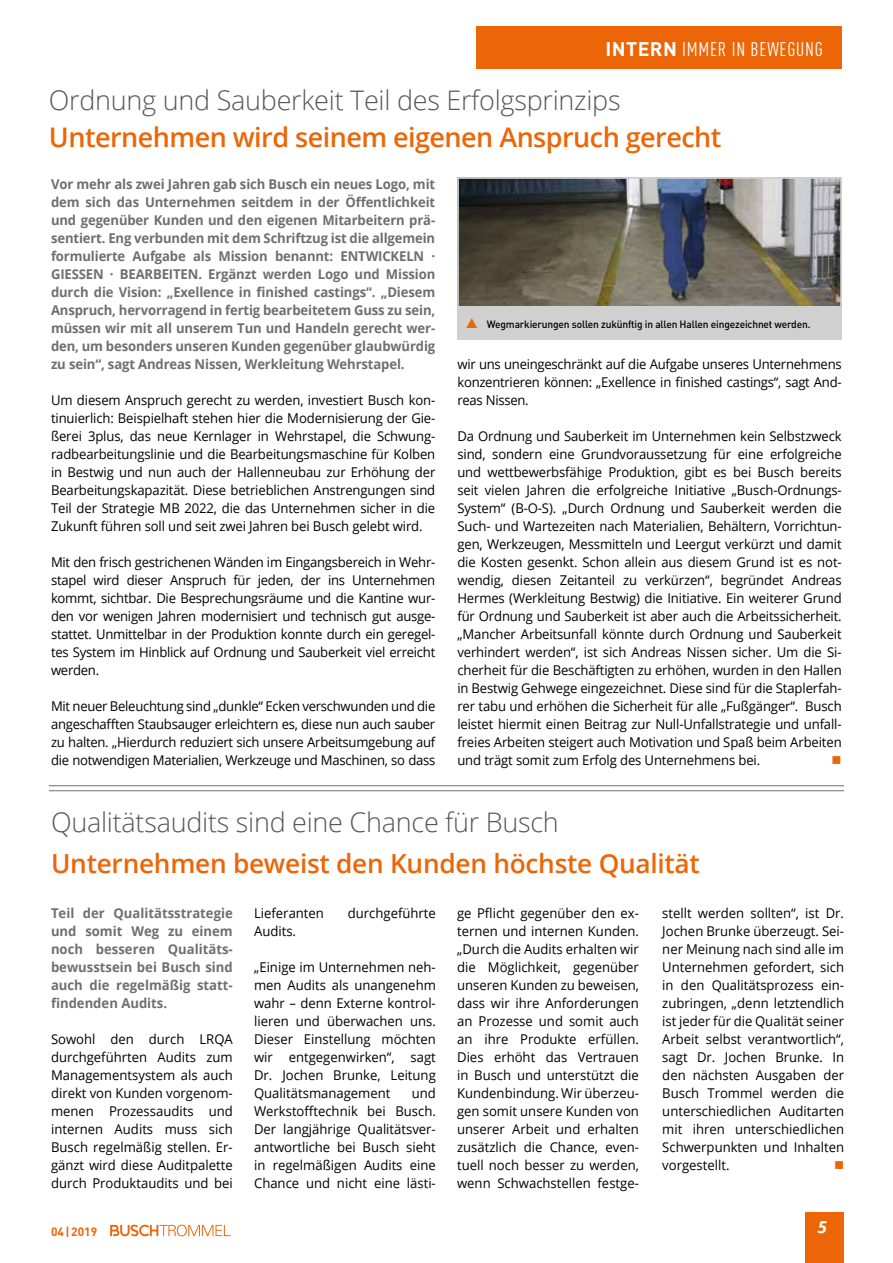
<style>
.page{position:relative;width:893px;height:1263px;background:#fff}
.page>*{position:absolute;margin:0;border:0;box-sizing:border-box;transform-origin:0 0}
.t1{font:300 27px "Open Sans";letter-spacing:-.01em;color:#575756}
.t2{font:600 27px "Open Sans";letter-spacing:-.02em;color:#ec6608}
.t3{font:600 26.25px "Open Sans";letter-spacing:-.01em;color:#ec6608}
.t4{font:19.5px "DIN Cond";letter-spacing:.04em;color:#fff}
.t5{font:italic 700 16.5px "Open Sans";color:#fff}
.t6{font:13.5px/18px "Open Sans";color:#000;text-align:justify}
.t7{font:700 13.5px/18px "Open Sans";letter-spacing:-.005em;color:#706f6f;text-align:justify}
.t8{font:13.5px "Wingdings";color:#ec6608}
.t9{font:700 12px "DIN";color:#ec6608}
.t10{font:500 10.5px "DIN";letter-spacing:-.015em;color:#000}
.s1{font-family:"DIN";font-weight:700}
</style>
<div class="page">
<img style="left:460px;top:180px;width:379px;height:126px">
<div style="left:457px;top:177px;width:385px;height:143px;border:2px solid #d0d0d0"></div>
<div style="left:476px;top:27px;width:366px;height:42px;background:#ec6608"></div>
<div style="left:806px;top:1212px;width:38px;height:51px;background:#ec6608"></div>
<svg style="left:110px;top:1225px;width:120px;height:11px"></svg>
<hr style="left:49px;top:790px;width:795px;height:1px;background:#706f6f">
<hr style="left:49px;top:785px;width:795px;height:1px;background:#706f6f">
<div style="left:457px;top:306px;width:385px;height:33px;background:#d0d0d0"></div>
<h3 class="t4" style="left:606px;top:38px;width:219px"><span class="s1">INTERN</span> IMMER IN BEWEGUNG</h3>
<h1 class="t1" style="left:49px;top:82px;width:573px">Ordnung und Sauberkeit Teil des Erfolgsprinzips</h1>
<h1 class="t2" style="left:49px;top:119px;width:674px">Unternehmen wird seinem eigenen Anspruch gerecht</h1>
<p class="t7" style="left:51px;top:175px;width:386px">Vor mehr als zwei Jahren gab sich Busch ein neues Logo, mit dem sich das Unternehmen seitdem in der Öffentlichkeit und gegenüber Kunden und den eigenen Mitarbeitern prä&shy;sentiert. Eng verbunden mit dem Schriftzug ist die allgemein formulierte Aufgabe als Mission benannt: ENTWICKELN · GIESSEN · BEARBEITEN. Ergänzt werden Logo und Mission durch die Vision: „Exellence in finished castings“. „Diesem Anspruch, hervorragend in fertig bearbeitetem Guss zu sein, müssen wir mit all unserem Tun und Handeln gerecht wer&shy;den, um besonders unseren Kunden gegenüber glaubwürdig zu sein“, sagt Andreas Nissen, Werkleitung Wehrstapel.</p>
<p class="t6" style="left:51px;top:391px;width:386px">Um diesem Anspruch gerecht zu werden, investiert Busch kon&shy;tinuierlich: Beispielhaft stehen hier die Modernisierung der Gie&shy;ßerei 3plus, das neue Kernlager in Wehrstapel, die Schwung&shy;radbearbeitungslinie und die Bearbeitungsmaschine für Kolben in Bestwig und nun auch der Hallenneubau zur Erhöhung der Bearbeitungskapazität. Diese betrieblichen Anstrengungen sind Teil der Strategie MB 2022, die das Unternehmen sicher in die Zukunft führen soll und seit zwei Jahren bei Busch gelebt wird.</p>
<p class="t6" style="left:51px;top:553px;width:386px">Mit den frisch gestrichenen Wänden im Eingangsbereich in Wehr&shy;stapel wird dieser Anspruch für jeden, der ins Unternehmen kommt, sichtbar. Die Besprechungsräume und die Kantine wur&shy;den vor wenigen Jahren modernisiert und technisch gut ausge&shy;stattet. Unmittelbar in der Produktion konnte durch ein geregel&shy;tes System im Hinblick auf Ordnung und Sauberkeit viel erreicht werden.</p>
<p class="t6" style="left:51px;top:697px;width:386px">Mit neuer Beleuchtung sind „dunkle“ Ecken verschwunden und die angeschafften Staubsauger erleichtern es, diese nun auch sauber zu halten. „Hierdurch reduziert sich unsere Arbeitsumgebung auf die notwendigen Materialien, Werkzeuge und Maschinen, so dass</p>
<p class="t10" style="left:487px;top:317px;width:325px">Wegmarkierungen sollen zukünftig in allen Hallen eingezeichnet werden.</p>
<p class="t6" style="left:457px;top:355px;width:386px">wir uns uneingeschränkt auf die Aufgabe unseres Unternehmens konzentrieren können: „Exellence in finished castings“, sagt And&shy;reas Nissen.</p>
<p class="t6" style="left:457px;top:427px;width:386px">Da Ordnung und Sauberkeit im Unternehmen kein Selbstzweck sind, sondern eine Grundvoraussetzung für eine erfolgreiche und wettbewerbsfähige Produktion, gibt es bei Busch bereits seit vielen Jahren die erfolgreiche Initiative „Busch-Ordnungs-System“ (B-O-S). „Durch Ordnung und Sauberkeit werden die Such- und Wartezeiten nach Materialien, Behältern, Vorrichtun&shy;gen, Werkzeugen, Messmitteln und Leergut verkürzt und damit die Kosten gesenkt. Schon allein aus diesem Grund ist es not&shy;wendig, diesen Zeitanteil zu verkürzen“, begründet Andreas Hermes (Werkleitung Bestwig) die Initiative. Ein weiterer Grund für Ordnung und Sauberkeit ist aber auch die Arbeitssicherheit. „Mancher Arbeitsunfall könnte durch Ordnung und Sauberkeit verhindert werden“, ist sich Andreas Nissen sicher. Um die Si&shy;cherheit für die Beschäftigten zu erhöhen, wurden in den Hallen in Bestwig Gehwege eingezeichnet. Diese sind für die Staplerfah&shy;rer tabu und erhöhen die Sicherheit für alle „Fußgänger“. Busch leistet hiermit einen Beitrag zur Null-Unfallstrategie und unfall&shy;freies Arbeiten steigert auch Motivation und Spaß beim Arbeiten und trägt somit zum Erfolg des Unternehmens bei.</p>
<p class="t8" style="left:831px;top:753px;width:12px">■</p>
<h1 class="t1" style="left:51px;top:804px;width:509px">Qualitätsaudits sind eine Chance für Busch</h1>
<h2 class="t3" style="left:51px;top:845px;width:650px">Unternehmen beweist den Kunden höchste Qualität</h2>
<p class="t7" style="left:51px;top:904px;width:183px">Teil der Qualitätsstrategie und somit Weg zu einem noch besseren Qualitäts&shy;bewusstsein bei Busch sind auch die regelmäßig statt&shy;findenden Audits.</p>
<p class="t6" style="left:51px;top:1030px;width:183px">Sowohl den durch LRQA durchgeführten Audits zum Managementsystem als auch direkt von Kunden vorgenom&shy;menen Prozessaudits und internen Audits muss sich Busch regelmäßig stellen. Er&shy;gänzt wird diese Auditpalette durch Produktaudits und bei</p>
<p class="t6" style="left:254px;top:904px;width:71px">Lieferanten</p>
<p class="t6" style="left:348px;top:904px;width:90px">durchgeführte</p>
<p class="t6" style="left:254px;top:922px;width:44px">Audits.</p>
<p class="t6" style="left:254px;top:958px;width:183px">„Einige im Unternehmen neh&shy;men Audits als unangenehm wahr – denn Externe kontrol&shy;lieren und überwachen uns.<br>Dieser Einstellung möchten wir entgegenwirken“, sagt Dr. Jochen Brunke, Leitung Qualitätsmanagement</p>
<p class="t6" style="left:254px;top:1084px;width:183px;text-indent:158px">und Werkstofftechnik bei Busch.<br>Der langjährige Qualitätsver&shy;antwortliche bei Busch sieht in regelmäßigen Audits eine Chance und nicht eine lästi-</p>
<p class="t6" style="left:457px;top:904px;width:183px">ge Pflicht gegenüber den ex&shy;ternen und internen Kunden. „Durch die Audits erhalten wir die Möglichkeit, gegenüber unseren Kunden zu beweisen, dass wir ihre Anforderungen an Prozesse und somit auch an ihre Produkte erfüllen.<br>Dies erhöht das Vertrauen in Busch und unterstützt die Kundenbindung. Wir überzeu&shy;gen somit unsere Kunden von unserer Arbeit und erhalten zusätzlich die Chance, even&shy;tuell noch besser zu werden, wenn Schwachstellen festge-</p>
<p class="t6" style="left:662px;top:904px;width:183px">stellt werden sollten“, ist Dr.<br>Jochen Brunke überzeugt. Sei&shy;ner Meinung nach sind alle im Unternehmen gefordert, sich in den Qualitätsprozess ein&shy;zubringen, „denn letztendlich ist jeder für die Qualität seiner Arbeit selbst verantwortlich“, sagt Dr. Jochen Brunke. In den nächsten Ausgaben der Busch Trommel werden die unterschiedlichen Auditarten mit ihren unterschiedlichen Schwerpunkten und Inhalten vorgestellt.</p>
<p class="t8" style="left:834px;top:1158px;width:12px">■</p>
<p class="t9" style="left:51px;top:1224px;width:48px">04|2019</p>
<p class="t5" style="left:818px;top:1215px;width:11px">5</p>
</div>
